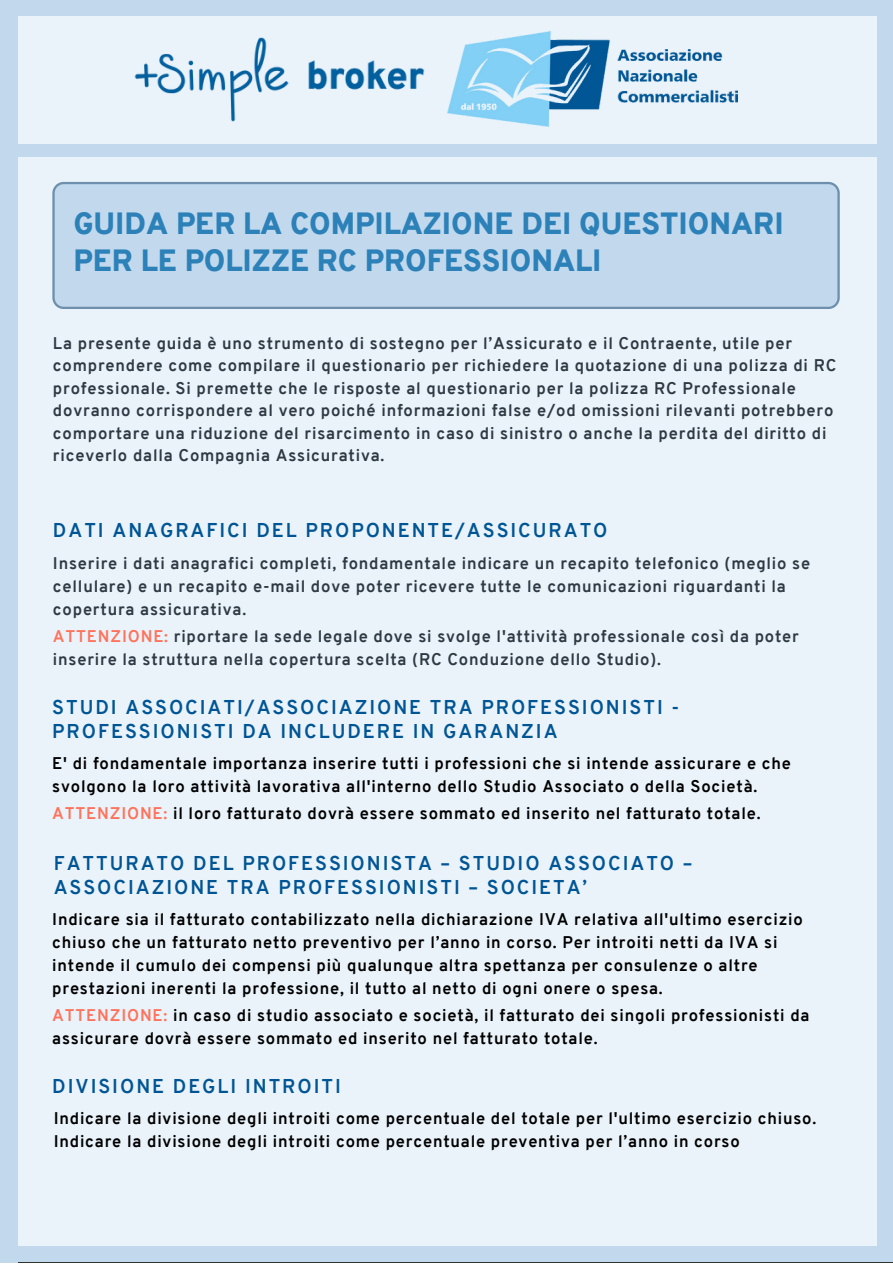
<style>
.page{position:relative;width:893px;height:1264px;background:#fff}
.page>*{position:absolute;margin:0;border:0;box-sizing:border-box;transform-origin:0 0}
.t1{font:900 30px/37px "Overpass";color:#2c81b8}
.t2{font:700 19.5px/23.5px "Overpass";letter-spacing:.1em;color:#005595}
.t3{font:700 16.5px/23px "Overpass";letter-spacing:.05em;color:#000}
.t4{font:700 16.5px/22.5px "Overpass";letter-spacing:.05em;color:#2e3943}
.s1{color:#ff725b}
</style>
<div class="page">
<div style="left:0;top:0;width:892px;height:1262px;background:#c2d9ed"></div>
<div style="left:18px;top:158px;width:858px;height:1088px;background:#eaf3fa"></div>
<div style="left:18px;top:16px;width:858px;height:127px;background:#eaf3fa"></div>
<hr style="left:18px;top:1262px;width:874px;height:1px;background:#32332a">
<img style="left:447px;top:31px;width:290px;height:96px">
<img style="left:112px;top:37px;width:334px;height:107px">
<div style="left:52px;top:182px;width:787px;height:127px;background:#c2d9ed"></div>
<h1 class="t1" style="left:74px;top:208px;width:711px">GUIDA PER LA COMPILAZIONE DEI QUESTIONARI<br>PER LE POLIZZE RC PROFESSIONALI</h1>
<p class="t4" style="left:53px;top:333px;width:784px">La presente guida è uno strumento di sostegno per l’Assicurato e il Contraente, utile per comprendere come compilare il questionario per richiedere la quotazione di una polizza di RC professionale. Si premette che le risposte al questionario per la polizza RC Professionale dovranno corrispondere al vero poiché informazioni false e/od omissioni rilevanti potrebbero comportare una riduzione del risarcimento in caso di sinistro o anche la perdita del diritto di riceverlo dalla Compagnia Assicurativa.</p>
<p class="t2" style="left:53px;top:520px;width:556px">DATI ANAGRAFICI DEL PROPONENTE/ASSICURATO</p>
<p class="t4" style="left:53px;top:553px;width:758px;line-height:23px">Inserire i dati anagrafici completi, fondamentale indicare un recapito telefonico (meglio se cellulare) e un recapito e-mail dove poter ricevere tutte le comunicazioni riguardanti la copertura assicurativa.</p>
<p class="t4" style="left:53px;top:626px;width:747px;line-height:23px"><span class="s1">ATTENZIONE:</span> riportare la sede legale dove si svolge l'attività professionale così da poter inserire la struttura nella copertura scelta (RC Conduzione dello Studio).</p>
<p class="t2" style="left:52px;top:697px;width:628px">STUDI ASSOCIATI/ASSOCIAZIONE TRA PROFESSIONISTI -<br>PROFESSIONISTI DA INCLUDERE IN GARANZIA</p>
<p class="t3" style="left:52px;top:753px;width:740px">E' di fondamentale importanza inserire tutti i professioni che si intende assicurare e che svolgono la loro attività lavorativa all'interno dello Studio Associato o della Società.</p>
<p class="t3" style="left:52px;top:803px;width:709px"><span class="s1">ATTENZIONE:</span> il loro fatturato dovrà essere sommato ed inserito nel fatturato totale.</p>
<p class="t2" style="left:54px;top:853px;width:640px">FATTURATO DEL PROFESSIONISTA – STUDIO ASSOCIATO –<br>ASSOCIAZIONE TRA PROFESSIONISTI – SOCIETA’</p>
<p class="t3" style="left:52px;top:909px;width:752px">Indicare sia il fatturato contabilizzato nella dichiarazione IVA relativa all'ultimo esercizio chiuso che un fatturato netto preventivo per l’anno in corso. Per introiti netti da IVA si intende il cumulo dei compensi più qualunque altra spettanza per consulenze o altre prestazioni inerenti la professione, il tutto al netto di ogni onere o spesa.</p>
<p class="t3" style="left:52px;top:1005px;width:758px"><span class="s1">ATTENZIONE:</span> in caso di studio associato e società, il fatturato dei singoli professionisti da assicurare dovrà essere sommato ed inserito nel fatturato totale.</p>
<p class="t2" style="left:52px;top:1076px;width:290px">DIVISIONE DEGLI INTROITI</p>
<p class="t3" style="left:54px;top:1108px;width:764px;line-height:22.5px">Indicare la divisione degli introiti come percentuale del totale per l'ultimo esercizio chiuso.<br>Indicare la divisione degli introiti come percentuale preventiva per l’anno in corso</p>
</div>
